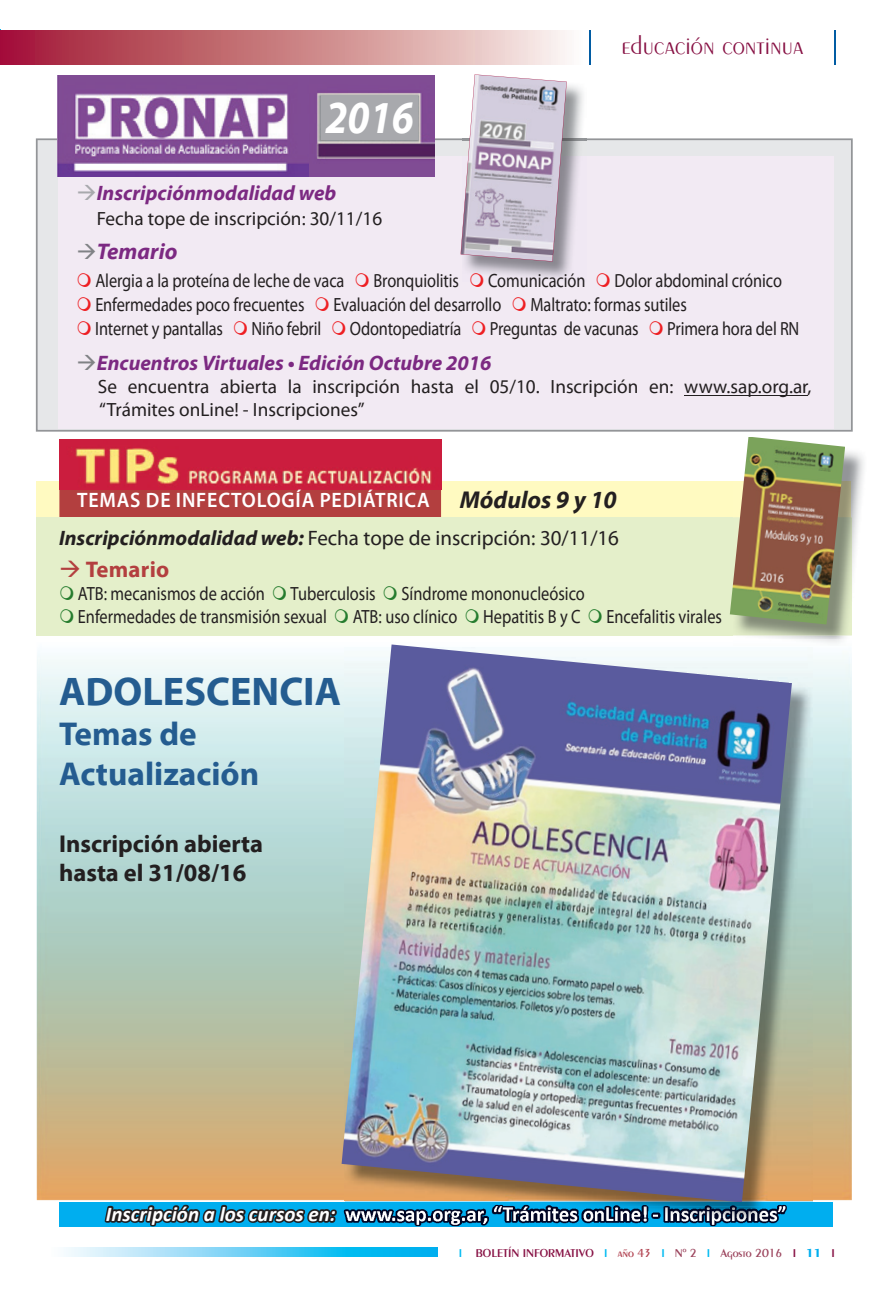
<style>
.page{position:relative;width:893px;height:1290px;background:#fff}
.page>*{position:absolute;margin:0;border:0;box-sizing:border-box;transform-origin:0 0}
.t1{font:italic 700 45.5px "Myriad Pro";color:#fff;scale:.9 1}
.t2{font:700 40.25px "Myriad Pro";color:#245c90}
.t3{font:700 33.25px/39.9px "Myriad Pro";color:#245c90}
.t4{font:300 26.25px "Peignot LT Std";color:#871144}
.t5{font:700 24.5px/29.4px "Myriad Pro";color:#231f20}
.t6{font:700 22.75px "Myriad Pro";letter-spacing:.01em;color:#b33f3f}
.t7{font:italic 700 22.75px "Myriad Pro";color:#7c2982}
.t8{font:italic 700 21px "Myriad Pro";color:#7c2982}
.t9{font:21px "Myriad Pro";color:#231f20}
.t10{font:600 21px "Myriad Pro";letter-spacing:.04em;color:#fff;scale:.95 1}
.t11{font:italic 700 21px "Calibri";color:#fff}
.t12{font:19.25px "Myriad Pro";letter-spacing:-.005em;color:#231f20;scale:.85 1}
.t13{font:19.25px/23.1px "Myriad Pro";letter-spacing:-.005em;color:#231f20}
.t14{font:600 12.25px "Peignot LT Std";color:#871144}
.s1{color:#a8a9ad}
.s2{color:#808285}
.s3{font-weight:700;font-style:italic;font-size:24.5px;color:#231f20}
.s4{font-weight:700;font-style:italic}
.s5{color:#00baf1}
.s6{color:#b24553}
.s7{color:#9b435c}
.s8{font-weight:700;color:#00aeef}
</style>
<div class="page">
<svg style="left:64px;top:1248px;width:373px;height:8px;background:#67d0f5"></svg>
<hr style="left:0;top:30px;width:1px;height:34px;background:#a20a3a">
<img style="left:37px;top:653px;width:815px;height:547px">
<div style="left:36px;top:481px;width:815px;height:50px;background:#fffac1"></div>
<div style="left:59px;top:489px;width:382px;height:28px;background:#b33f3f"></div>
<img style="left:59px;top:439px;width:382px;height:50px">
<div style="left:37px;top:517px;width:815px;height:118px;background:#e4efca"></div>
<svg style="left:36px;top:138px;width:817px;height:294px;background:#d9dadc"></svg>
<div style="left:58px;top:156px;width:776px;height:273px;background:#f2eaf3"></div>
<hr style="left:589px;top:30px;width:1px;height:35px;background:#015ca3">
<hr style="left:834px;top:30px;width:2px;height:34px;background:#015ca3">
<svg style="left:0;top:31px;width:567px;height:34px;background:#cb8087"></svg>
<img style="left:58px;top:75px;width:377px;height:102px">
<div style="left:321px;top:95px;width:96px;height:44px;background:#a8a9ad"></div>
<img style="left:465px;top:85px;width:121px;height:194px">
<svg style="left:461px;top:74px;width:106px;height:188px;background:#c3bac9"></svg>
<svg style="left:59px;top:1201px;width:774px;height:25px;background:#308db8"></svg>
<svg style="left:105px;top:1205px;width:232px;height:21px;background:#145975"></svg>
<hr style="left:684px;top:395px;width:123px;height:1px;background:#231f20">
<img style="left:733px;top:451px;width:131px;height:188px">
<img style="left:733px;top:481px;width:119px;height:154px">
<img style="left:730px;top:437px;width:115px;height:187px">
<img style="left:792px;top:653px;width:21px;height:548px">
<img style="left:345px;top:1202px;width:110px;height:9px">
<img style="left:342px;top:644px;width:450px;height:558px">
<img style="left:355px;top:1205px;width:170px;height:6px">
<svg style="left:471px;top:273px;width:12px;height:6px"></svg>
<h1 class="t1" style="left:325px;top:88px;width:100px">2016</h1>
<h3 class="t4" style="left:621px;top:30px;width:183px">educación continua</h3>
<p class="t8" style="left:76px;top:179px;width:261px"><span class="s1">→</span>Inscripciónmodalidad web</p>
<p class="t13" style="left:97px;top:207px;width:287px">Fecha tope de inscripción: 30/11/16</p>
<p class="t7" style="left:76px;top:237px;width:102px"><span class="s2">→</span>Temario</p>
<p class="t12" style="left:95px;top:270px;width:295px">Alergia a la proteína de leche de vaca</p>
<p class="t12" style="left:373px;top:270px;width:102px">Bronquiolitis</p>
<p class="t12" style="left:488px;top:270px;width:116px">Comunicación</p>
<p class="t12" style="left:614px;top:270px;width:199px">Dolor abdominal crónico</p>
<p class="t12" style="left:95px;top:293px;width:248px">Enfermedades poco frecuentes</p>
<p class="t12" style="left:333px;top:293px;width:199px">Evaluación del desarrollo</p>
<p class="t12" style="left:530px;top:293px;width:186px">Maltrato: formas sutiles</p>
<p class="t12" style="left:95px;top:318px;width:152px">Internet y pantallas</p>
<p class="t12" style="left:251px;top:318px;width:84px">Niño febril</p>
<p class="t12" style="left:350px;top:318px;width:133px">Odontopediatría</p>
<p class="t12" style="left:490px;top:318px;width:177px">Preguntas de vacunas</p>
<p class="t12" style="left:667px;top:318px;width:157px">Primera hora del RN</p>
<p class="t8" style="left:76px;top:349px;width:417px"><span class="s2">→</span>Encuentros Virtuales • Edición Octubre 2016</p>
<p class="t13" style="left:98px;top:376px;width:715px">Se encuentra abierta la inscripción hasta el 05/10. Inscripción en: www.sap.org.ar, “Trámites onLine! - Inscripciones”</p>
<p class="t10" style="left:77px;top:489px;width:570px">TEMAS DE INFECTOLOGÍA PEDIÁTRICA <span class="s3">Módulos 9 y 10</span></p>
<p class="t9" style="left:59px;top:526px;width:561px"><span class="s4">Inscripciónmodalidad web:</span> Fecha tope de inscripción: 30/11/16</p>
<p class="t6" style="left:59px;top:555px;width:112px">→ Temario</p>
<p class="t12" style="left:78px;top:583px;width:221px">ATB: mecanismos de acción</p>
<p class="t12" style="left:291px;top:583px;width:102px">Tuberculosis</p>
<p class="t12" style="left:401px;top:583px;width:217px">Síndrome mononucleósico</p>
<p class="t12" style="left:78px;top:606px;width:294px">Enfermedades de transmisión sexual</p>
<p class="t12" style="left:353px;top:606px;width:125px">ATB: uso clínico</p>
<p class="t12" style="left:483px;top:606px;width:116px">Hepatitis B y C</p>
<p class="t12" style="left:606px;top:606px;width:137px">Encefalitis virales</p>
<h2 class="t2" style="left:59px;top:665px;width:284px">ADOLESCENCIA</h2>
<h3 class="t3" style="left:59px;top:712px;width:202px">Temas de<br>Actualización</h3>
<p class="t5" style="left:59px;top:828px;width:206px">Inscripción abierta hasta el 31/08/16</p>
<p class="t11" style="left:106px;top:1200px;width:231px">Inscripción a los cursos en:</p>
<p class="t14" style="left:459px;top:1245px;width:377px"><span class="s5">I</span> BOLETÍN INFORMATIVO <span class="s5">I</span> <span class="s6">año 43</span> <span class="s5">I</span> <span class="s7">Nº 2</span> <span class="s5">I</span> <span class="s7">Agosto 2016</span> I <span class="s8">11</span> I</p>
</div>
